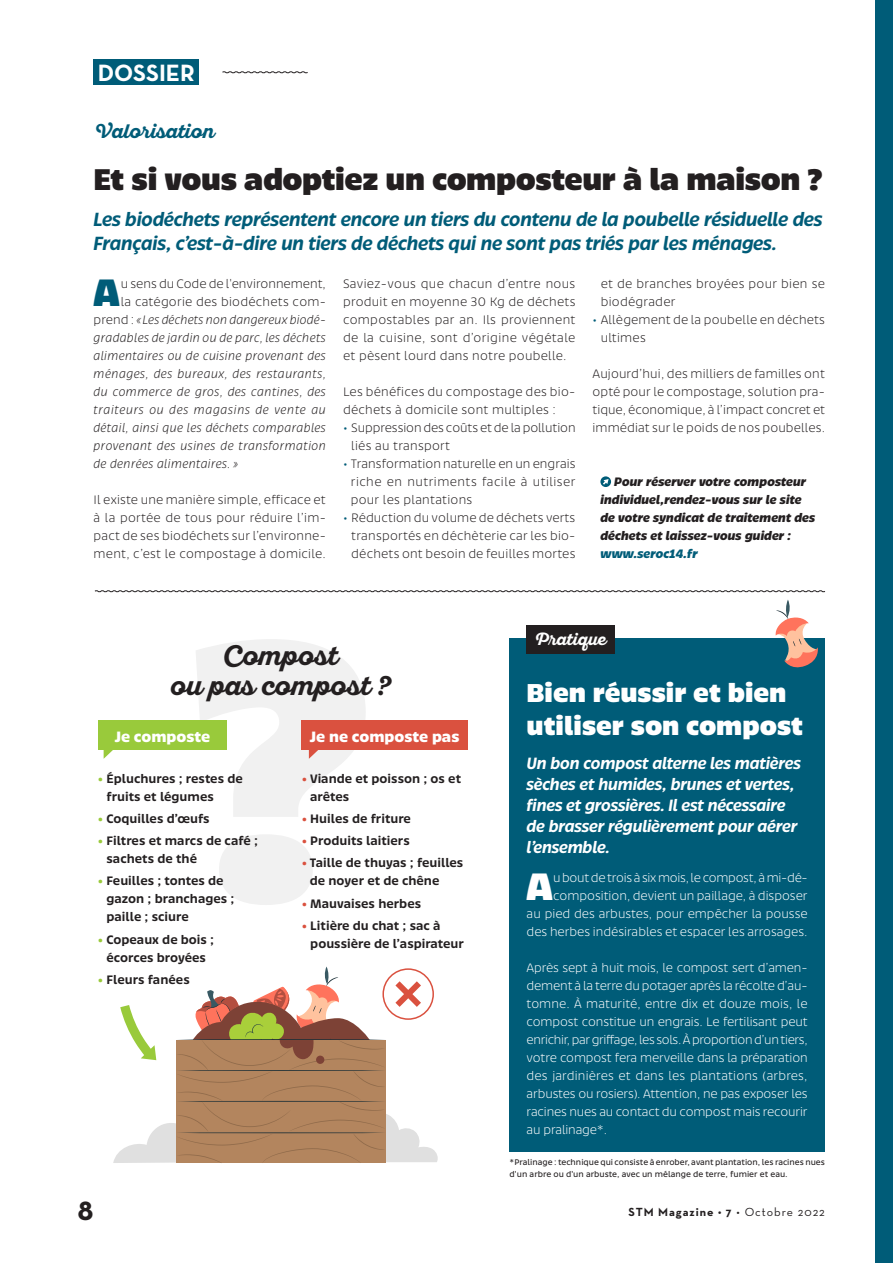
<style>
.page{position:relative;width:893px;height:1263px;background:#fff}
.page>*{position:absolute;margin:0;border:0;box-sizing:border-box;transform-origin:0 0}
.t1{font:900 42px "Bruna";color:#005c78}
.t2{font:900 42px "Bruna";color:#fff}
.t3{font:900 33px "Bruna";letter-spacing:-.01em;color:#231f20}
.t4{font:700 30px "Neutra Text";color:#231f20}
.t5{font:900 28.5px/33px "Bruna";color:#fff}
.t6{font:27px/30px "Sant Elia Script Regular 5";color:#231f20;text-align:center}
.t7{font:700 24px "Neutra Text";color:#fff}
.t8{font:italic 500 21px/24px "Bruna";letter-spacing:-.02em;color:#005c78}
.t9{font:19.5px "Sant Elia Script Regular 5";color:#005c78}
.t10{font:italic 500 18px/21px "Bruna";letter-spacing:-.02em;color:#fff}
.t11{font:700 16.5px "Bruna";letter-spacing:-.005em;color:#fff}
.t12{font:16.5px "Sant Elia Script Regular 5";color:#fff}
.t13{font:300 13.5px/18px "Bruna";letter-spacing:.02em;color:#231f20;text-align:justify}
.t14{font:300 13.5px/18px "Bruna";color:#fff;text-align:right}
.t15{font:500 13.5px/18px "Bruna";color:#231f20}
.t16{font:italic 300 13.5px "Bruna";letter-spacing:.02em;color:#231f20}
.t17{font:italic 700 13.5px/18px "Bruna";color:#231f20}
.t18{font:300 13.5px/18px "Bruna";letter-spacing:-.005em;color:#231f20}
.t19{font:italic 300 13.5px "Bruna";letter-spacing:.045em;color:#231f20}
.t20{font:300 13.5px "Bruna";color:#231f20}
.t21{font:italic 700 13.5px "Bruna";color:#005c78}
.t22{font:700 12px "Neutra Text";letter-spacing:.08em;color:#231f20}
.t23{font:9px/12px "Bruna";color:#231f20}
.s1{color:#005c78}
.s2{font-style:normal}
.s3{color:#99ca3b}
.s4{color:#da513f}
.s5{font-weight:400}
</style>
<div class="page">
<svg style="left:196px;top:639px;width:170px;height:266px;fill:#f1f1f1"></svg>
<svg style="left:222px;top:71px;width:86px;height:3px"></svg>
<div style="left:94px;top:60px;width:105px;height:25px;background:#005c78"></div>
<div style="left:876px;top:0;width:17px;height:1263px;background:#005c78"></div>
<svg style="left:600px;top:476px;width:11px;height:11px"></svg>
<svg style="left:94px;top:590px;width:731px;height:2px"></svg>
<div style="left:98px;top:720px;width:129px;height:30px;background:#99ca3b"></div>
<div style="left:301px;top:720px;width:167px;height:30px;background:#da513f"></div>
<svg style="left:104px;top:750px;width:9px;height:9px"></svg>
<svg style="left:309px;top:750px;width:9px;height:9px"></svg>
<div style="left:510px;top:638px;width:315px;height:513px;background:#005c78"></div>
<div style="left:526px;top:625px;width:89px;height:28px;background:#231f20"></div>
<svg style="left:775px;top:599px;width:43px;height:69px"></svg>
<svg style="left:113px;top:966px;width:325px;height:197px"></svg>
<h3 class="t7" style="left:98px;top:57px;width:99px">DOSSIER</h3>
<h3 class="t9" style="left:95px;top:119px;width:121px">Valorisation</h3>
<h2 class="t3" style="left:94px;top:155px;width:731px">Et si vous adoptiez un composteur à la maison ?</h2>
<h3 class="t8" style="left:94px;top:206px;width:731px">Les biodéchets représentent encore un tiers du contenu de la poubelle résiduelle des<br>Français, c’est-à-dire un tiers de déchets qui ne sont pas triés par les ménages.</h3>
<h1 class="t1" style="left:93px;top:262px;width:28px">A</h1>
<p class="t20" style="left:121px;top:275px;width:207px">u sens du Code de l'environnement,</p>
<p class="t13" style="left:601px;top:274px;width:226px">et de branches broyées pour bien se biodégrader</p>
<p class="t13" style="left:601px;top:310px;width:226px;text-indent:-8px"><span class="s1">•</span> Allègement de la poubelle en déchets ultimes</p>
<p class="t13" style="left:592px;top:364px;width:234px">Aujourd’hui, des milliers de familles ont opté pour le compostage, solution pra&shy;tique, économique, à l’impact concret et immédiat sur le poids de nos poubelles.</p>
<p class="t13" style="left:343px;top:274px;width:234px">Saviez-vous que chacun d’entre nous produit en moyenne 30 Kg de déchets compostables par an. Ils proviennent de la cuisine, sont d’origine végétale et pèsent lourd dans notre poubelle.</p>
<p class="t13" style="left:343px;top:382px;width:234px">Les bénéfices du compostage des bio&shy;déchets à domicile sont multiples :</p>
<p class="t18" style="left:351px;top:418px;width:226px;text-indent:-8px"><span class="s1">•</span> Suppression des coûts et de la pollution liés au transport</p>
<p class="t13" style="left:351px;top:454px;width:226px;text-indent:-8px"><span class="s1">•</span> Transformation naturelle en un engrais riche en nutriments facile à utiliser pour les plantations</p>
<p class="t13" style="left:351px;top:508px;width:226px;text-indent:-8px"><span class="s1">•</span> Réduction du volume de déchets verts transportés en déchèterie car les bio&shy;déchets ont besoin de feuilles mortes</p>
<p class="t13" style="left:121px;top:292px;width:207px">la catégorie des biodéchets com-</p>
<p class="t16" style="left:94px;top:311px;width:234px"><span class="s2">prend :</span> «Les déchets non dangereux biodé-</p>
<p class="t16" style="left:94px;top:329px;width:234px">gradables de jardin ou de parc, les déchets</p>
<p class="t16" style="left:94px;top:347px;width:234px">alimentaires ou de cuisine provenant des</p>
<p class="t16" style="left:94px;top:365px;width:234px">ménages, des bureaux, des restaurants,</p>
<p class="t16" style="left:94px;top:383px;width:234px">du commerce de gros, des cantines, des</p>
<p class="t19" style="left:94px;top:401px;width:234px">traiteurs ou des magasins de vente au</p>
<p class="t16" style="left:94px;top:419px;width:234px">détail, ainsi que les déchets comparables</p>
<p class="t16" style="left:94px;top:437px;width:234px">provenant des usines de transformation</p>
<p class="t16" style="left:94px;top:455px;width:146px">de denrées alimentaires. »</p>
<p class="t13" style="left:94px;top:490px;width:234px">Il existe une manière simple, efficace et à la portée de tous pour réduire l’im&shy;pact de ses biodéchets sur l’environne&shy;ment, c’est le compostage à domicile.</p>
<p class="t17" style="left:600px;top:471px;width:216px;text-indent:14px">Pour réserver votre composteur individuel,rendez-vous sur le site de votre syndicat de traitement des déchets et laissez-vous guider :</p>
<p class="t21" style="left:600px;top:543px;width:99px">www.seroc14.fr</p>
<h3 class="t6" style="left:170px;top:640px;width:222px">Compost<br>ou pas compost ?</h3>
<p class="t11" style="left:115px;top:724px;width:97px">Je composte</p>
<p class="t11" style="left:310px;top:724px;width:151px">Je ne composte pas</p>
<p class="t15" style="left:107px;top:768px;width:138px;text-indent:-9px"><span class="s3">•</span> Épluchures ; restes de fruits et légumes</p>
<p class="t15" style="left:98px;top:808px;width:113px"><span class="s3">•</span> Coquilles d’œufs</p>
<p class="t15" style="left:107px;top:831px;width:153px;text-indent:-9px"><span class="s3">•</span> Filtres et marcs de café ; sachets de thé</p>
<p class="t15" style="left:107px;top:871px;width:129px;text-indent:-9px"><span class="s3">•</span> Feuilles ; tontes de gazon ; branchages ; paille ; sciure</p>
<p class="t15" style="left:98px;top:929px;width:118px;text-align:center"><span class="s3">•</span> Copeaux de bois ; écorces broyées</p>
<p class="t15" style="left:98px;top:969px;width:93px"><span class="s3">•</span> Fleurs fanées</p>
<p class="t15" style="left:310px;top:768px;width:152px;text-indent:-9px"><span class="s4">•</span> Viande et poisson ; os et arêtes</p>
<p class="t15" style="left:302px;top:808px;width:111px"><span class="s4">•</span> Huiles de friture</p>
<p class="t15" style="left:302px;top:831px;width:110px"><span class="s4">•</span> Produits laitiers</p>
<p class="t15" style="left:310px;top:853px;width:155px;text-indent:-8px"><span class="s4">•</span> Taille de thuyas ; feuilles de noyer et de chêne</p>
<p class="t15" style="left:302px;top:893px;width:121px"><span class="s4">•</span> Mauvaises herbes</p>
<p class="t15" style="left:310px;top:915px;width:155px;text-indent:-9px"><span class="s4">•</span> Litière du chat ; sac à poussière de l’aspirateur</p>
<p class="t12" style="left:535px;top:629px;width:73px">Pratique</p>
<h3 class="t5" style="left:527px;top:674px;width:278px">Bien réussir et bien utiliser son compost</h3>
<h3 class="t10" style="left:527px;top:751px;width:276px">Un bon compost alterne les matières sèches et humides, brunes et vertes, fines et grossières. Il est nécessaire de brasser régulièrement pour aérer l’ensemble.</h3>
<h1 class="t2" style="left:526px;top:856px;width:28px">A</h1>
<p class="t14" style="left:527px;top:868px;width:283px">u bout de trois à six mois, le compost, à mi-dé&shy;composition, devient un paillage, à disposer<br>au pied des arbustes, pour empêcher la pousse des herbes indésirables et espacer les arrosages.</p>
<p class="t14" style="left:527px;top:958px;width:283px;text-align:justify">Après sept à huit mois, le compost sert d’amen&shy;dement à la terre du potager après la récolte d’au&shy;tomne. À maturité, entre dix et douze mois, le compost constitue un engrais. Le fertilisant peut enrichir, par griffage, les sols. À proportion d’un tiers, votre compost fera merveille dans la préparation des jardinières et dans les plantations (arbres, arbustes ou rosiers). Attention, ne pas exposer les racines nues au contact du compost mais recourir au pralinage*.</p>
<p class="t23" style="left:510px;top:1155px;width:317px">*Pralinage : technique qui consiste à enrober, avant plantation, les racines nues d'un arbre ou d'un arbuste, avec un mélange de terre, fumier et eau.</p>
<h3 class="t4" style="left:77px;top:1191px;width:18px">8</h3>
<p class="t22" style="left:628px;top:1204px;width:198px">STM Magazine • 7 <span class="s5">• Octobre 2022</span></p>
</div>
